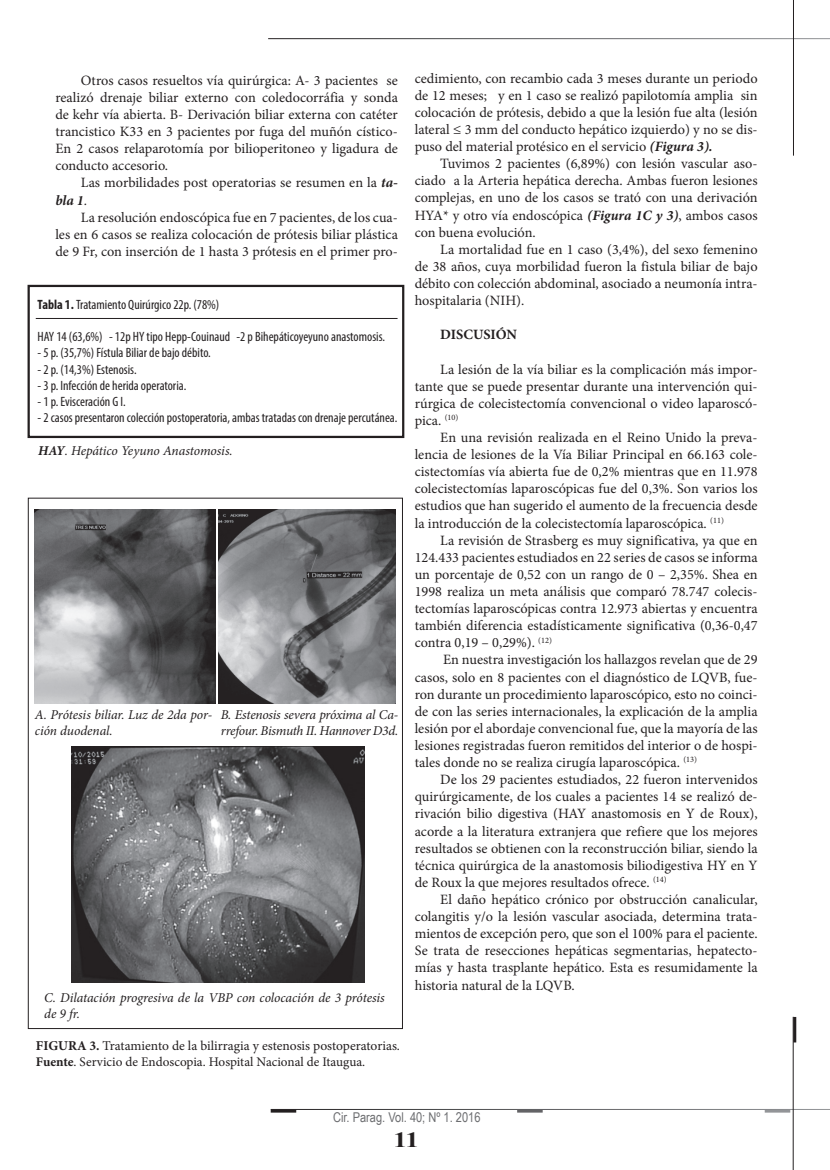
<style>
.page{position:relative;width:830px;height:1170px;background:#fff}
.page>*{position:absolute;margin:0;border:0;box-sizing:border-box;transform-origin:0 0}
.t1{font:700 21.6px "Times New Roman";color:#231f20;scale:1.25 1}
.t2{font:14.25px/17.1px "Minion Pro";color:#231f20;text-align:justify}
.t3{font:700 14.25px "Minion Pro";letter-spacing:-.005em;color:#231f20}
.t4{font:condensed 13.5px "Myriad Pro";color:#231f20}
.t5{font:italic 13.5px/16.2px "Minion Pro";letter-spacing:-.01em;color:#231f20}
.t6{font:13.5px "Minion Pro";color:#231f20}
.t7{font:13.5px "Arial Narrow";color:#6c6d70}
.t8{font:13.2px "Minion Pro";color:#231f20}
.s1{font-weight:700;font-style:italic}
.s2{font-style:italic}
.s3{font-weight:700}
</style>
<div class="page">
<hr style="left:764px;top:1109px;width:25px;height:3px;background:#939598">
<hr style="left:270px;top:1109px;width:26px;height:3px;background:#231f20">
<hr style="left:517px;top:1109px;width:25px;height:3px;background:#636366">
<hr style="left:792px;top:1016px;width:1px;height:153px;background:#231f20">
<hr style="left:792px;top:1016px;width:3px;height:26px;background:#231f20">
<hr style="left:792px;top:0;width:1px;height:156px;background:#231f20">
<img style="left:35px;top:509px;width:180px;height:194px">
<img style="left:219px;top:509px;width:176px;height:194px">
<img style="left:71px;top:746px;width:293px;height:236px">
<hr style="left:36px;top:318px;width:361px;height:1px;background:#231f20">
<div style="left:28px;top:285px;width:376px;height:153px;border:2px solid #231f20"></div>
<p class="t2" style="left:55px;top:72px;width:344px;text-indent:26px">Otros casos resueltos vía quirúrgica: A- 3 pacientes se realizó drenaje biliar externo con coledocorráfia y sonda de kehr vía abierta. B- Derivación biliar externa con catéter trancistico K33 en 3 pacientes por fuga del muñón cístico-En 2 casos relaparotomía por bilioperitoneo y ligadura de conducto accesorio.</p>
<p class="t2" style="left:55px;top:174px;width:344px;text-indent:26px">Las morbilidades post operatorias se resumen en la <span class="s1">ta&shy;bla 1</span><span class="s2">.</span></p>
<p class="t2" style="left:55px;top:209px;width:344px;text-indent:26px">La resolución endoscópica fue en 7 pacientes, de los cua&shy;les en 6 casos se realiza colocación de prótesis biliar plástica de 9 Fr, con inserción de 1 hasta 3 prótesis en el primer pro-</p>
<p class="t4" style="left:37px;top:296px;width:183px"><span class="s3">Tabla 1.</span> Tratamiento Quirúrgico 22p. (78%)</p>
<p class="t4" style="left:37px;top:328px;width:349px">HAY 14 (63,6%) - 12p HY tipo Hepp-Couinaud -2 p Bihepáticoyeyuno anastomosis.</p>
<p class="t4" style="left:37px;top:345px;width:174px">- 5 p. (35,7%) Fístula Biliar de bajo débito.</p>
<p class="t4" style="left:37px;top:361px;width:101px">- 2 p. (14,3%) Estenosis.</p>
<p class="t4" style="left:37px;top:377px;width:150px">- 3 p. Infección de herida operatoria.</p>
<p class="t4" style="left:37px;top:393px;width:90px">- 1 p. Evisceración G I.</p>
<p class="t4" style="left:37px;top:409px;width:361px">- 2 casos presentaron colección postoperatoria, ambas tratadas con drenaje percutánea.</p>
<p class="t5" style="left:38px;top:442px;width:196px"><span class="s3">HAY</span>. Hepático Yeyuno Anastomosis.</p>
<p class="t5" style="left:35px;top:706px;width:179px">A. Prótesis biliar. Luz de 2da por&shy;ción duodenal.</p>
<p class="t5" style="left:221px;top:706px;width:179px">B. Estenosis severa próxima al Ca&shy;rrefour. Bismuth II. Hannover D3d.</p>
<p class="t5" style="left:44px;top:989px;width:342px">C. Dilatación progresiva de la VBP con colocación de 3 prótesis de 9 fr.</p>
<p class="t6" style="left:36px;top:1036px;width:365px"><span class="s3">FIGURA 3.</span> Tratamiento de la bilirragia y estenosis postoperatorias.</p>
<p class="t8" style="left:36px;top:1052px;width:331px"><span class="s3">Fuente</span>. Servicio de Endoscopia. Hospital Nacional de Itaugua.</p>
<p class="t2" style="left:414px;top:70px;width:344px">cedimiento, con recambio cada 3 meses durante un periodo de 12 meses; y en 1 caso se realizó papilotomía amplia sin colocación de prótesis, debido a que la lesión fue alta (lesión lateral ≤ 3 mm del conducto hepático izquierdo) y no se dis&shy;puso del material protésico en el servicio <span class="s1">(Figura 3).</span></p>
<p class="t2" style="left:414px;top:155px;width:344px;text-indent:26px">Tuvimos 2 pacientes (6,89%) con lesión vascular aso&shy;ciado a la Arteria hepática derecha. Ambas fueron lesiones complejas, en uno de los casos se trató con una derivación HYA* y otro vía endoscópica <span class="s1">(Figura 1C y 3)</span>, ambos casos con buena evolución.</p>
<p class="t2" style="left:414px;top:241px;width:344px;text-indent:26px">La mortalidad fue en 1 caso (3,4%), del sexo femenino de 38 años, cuya morbilidad fueron la fistula biliar de bajo débito con colección abdominal, asociado a neumonía intra&shy;hospitalaria (NIH).</p>
<p class="t3" style="left:440px;top:325px;width:78px">DISCUSIÓN</p>
<p class="t2" style="left:414px;top:360px;width:344px;text-indent:26px">La lesión de la vía biliar es la complicación más impor&shy;tante que se puede presentar durante una intervención qui&shy;rúrgica de colecistectomía convencional o video laparoscó&shy;pica. <sup>(10)</sup></p>
<p class="t2" style="left:414px;top:429px;width:344px;text-indent:26px">En una revisión realizada en el Reino Unido la preva&shy;lencia de lesiones de la Vía Biliar Principal en 66.163 cole&shy;cistectomías vía abierta fue de 0,2% mientras que en 11.978 colecistectomías laparoscópicas fue del 0,3%. Son varios los estudios que han sugerido el aumento de la frecuencia desde la introducción de la colecistectomía laparoscópica. <sup>(11)</sup></p>
<p class="t2" style="left:414px;top:531px;width:344px;text-indent:26px">La revisión de Strasberg es muy significativa, ya que en 124.433 pacientes estudiados en 22 series de casos se informa un porcentaje de 0,52 con un rango de 0 – 2,35%. Shea en 1998 realiza un meta análisis que comparó 78.747 colecis&shy;tectomías laparoscópicas contra 12.973 abiertas y encuentra también diferencia estadísticamente significativa (0,36-0,47 contra 0,19 – 0,29%). <sup>(12)</sup></p>
<p class="t2" style="left:414px;top:651px;width:344px;text-indent:28px">En nuestra investigación los hallazgos revelan que de 29 casos, solo en 8 pacientes con el diagnóstico de LQVB, fue&shy;ron durante un procedimiento laparoscópico, esto no coinci&shy;de con las series internacionales, la explicación de la amplia lesión por el abordaje convencional fue, que la mayoría de las lesiones registradas fueron remitidos del interior o de hospi&shy;tales donde no se realiza cirugía laparoscópica. <sup>(13)</sup></p>
<p class="t2" style="left:414px;top:771px;width:344px;text-indent:26px">De los 29 pacientes estudiados, 22 fueron intervenidos quirúrgicamente, de los cuales a pacientes 14 se realizó de&shy;rivación bilio digestiva (HAY anastomosis en Y de Roux), acorde a la literatura extranjera que refiere que los mejores resultados se obtienen con la reconstrucción biliar, siendo la técnica quirúrgica de la anastomosis biliodigestiva HY en Y de Roux la que mejores resultados ofrece. <sup>(14)</sup></p>
<p class="t2" style="left:414px;top:890px;width:344px;text-indent:26px">El daño hepático crónico por obstrucción canalicular, colangitis y/o la lesión vascular asociada, determina trata&shy;mientos de excepción pero, que son el 100% para el paciente.<br>Se trata de resecciones hepáticas segmentarias, hepatecto&shy;mías y hasta trasplante hepático. Esta es resumidamente la historia natural de la LQVB.</p>
<p class="t7" style="left:333px;top:1106px;width:149px">Cir. Parag. Vol. 40; Nº 1. 2016</p>
<h1 class="t1" style="left:393px;top:1125px;width:22px">11</h1>
</div>
